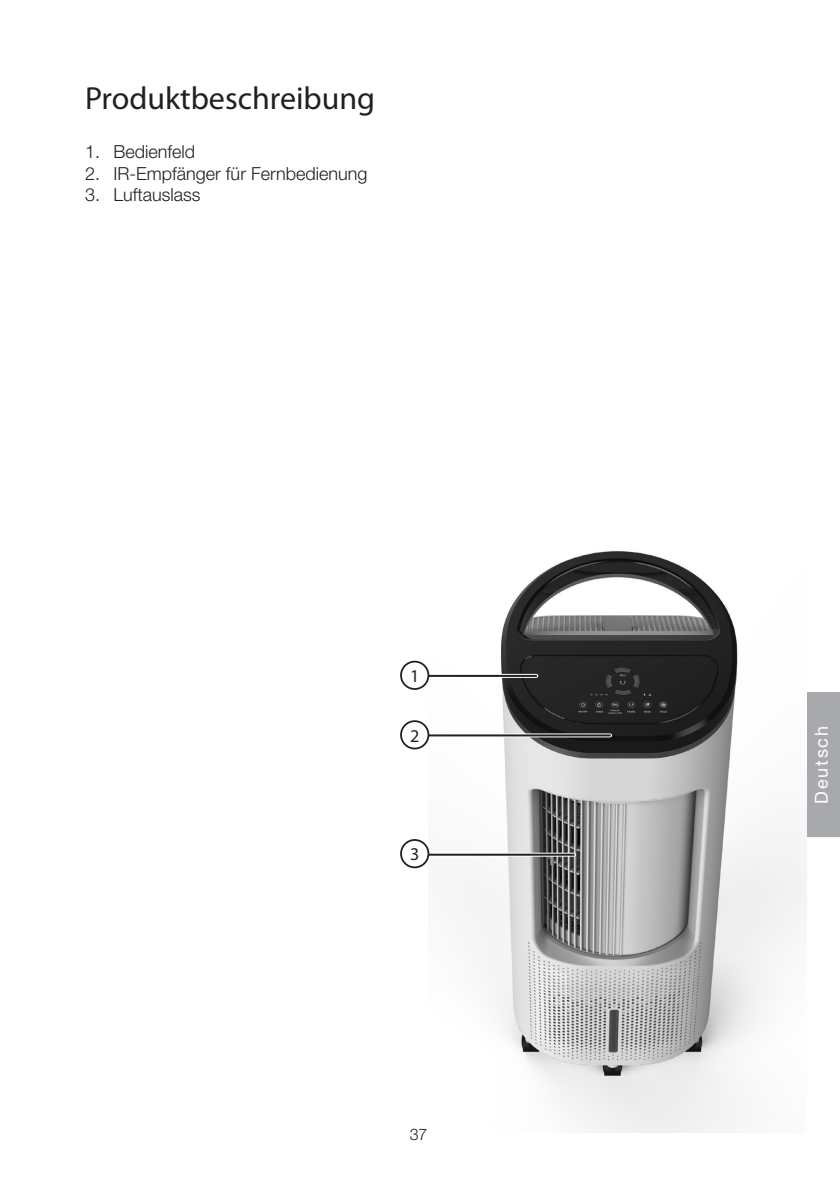
<style>
.page{position:relative;width:840px;height:1191px;background:#fff}
.page>*{position:absolute;margin:0;border:0;box-sizing:border-box;transform-origin:0 0}
.Bruks_-_Nytt_Avsnitt{font:32px "Myriad Pro";color:#231f20}
.t1{font:300 18px "Helvetica Neue LT Std";color:#231f20}
.t2{font:18px "Helvetica Neue LT Std";letter-spacing:.1em;color:#fff}
.t3{font:18px "Myriad Pro";color:#231f20}
.t4{font:300 16px "Helvetica Neue LT Std";color:#231f20}
</style>
<div class="page">
<div style="left:807px;top:782px;width:32px;height:55px;background:#a8a9ad"></div>
<div style="left:802px;top:692px;width:37px;height:90px;background:#a8a9ad"></div>
<img style="left:428px;top:551px;width:378px;height:581px">
<svg style="left:429px;top:674px;width:107px;height:4px"></svg>
<hr style="left:414px;top:675px;width:122px;height:2px;background:#231f20">
<div style="left:401px;top:661px;width:27px;height:28px;background:#fff;border-radius:50%"></div>
<div style="left:400px;top:660px;width:29px;height:30px;border:2px solid #231f20;border-radius:50%"></div>
<svg style="left:429px;top:733px;width:180px;height:4px"></svg>
<svg style="left:429px;top:852px;width:144px;height:4px"></svg>
<hr style="left:414px;top:734px;width:196px;height:2px;background:#231f20">
<hr style="left:417px;top:853px;width:157px;height:2px;background:#231f20">
<div style="left:401px;top:721px;width:27px;height:27px;background:#fff;border-radius:50%"></div>
<div style="left:400px;top:720px;width:29px;height:29px;border:2px solid #231f20;border-radius:50%"></div>
<div style="left:401px;top:840px;width:27px;height:27px;background:#fff;border-radius:50%"></div>
<div style="left:400px;top:839px;width:29px;height:29px;border:2px solid #231f20;border-radius:50%"></div>
<p class="Bruks_-_Nytt_Avsnitt" style="left:85px;top:81px;width:291px">Produktbeschreibung</p>
<p class="t1" style="left:85px;top:141px;width:112px">1. Bedienfeld</p>
<p class="t1" style="left:85px;top:162px;width:284px">2. IR-Empfänger für Fernbedienung</p>
<p class="t1" style="left:85px;top:184px;width:117px">3. Luftauslass</p>
<p class="t3" style="left:410px;top:666px;width:11px">1</p>
<p class="t3" style="left:410px;top:726px;width:11px">2</p>
<p class="t3" style="left:410px;top:844px;width:11px">3</p>
<p class="t4" style="left:409px;top:1124px;width:19px">37</p>
<p class="t2" style="left:810px;top:803px;width:79px;rotate:-90deg">Deutsch</p>
</div>
